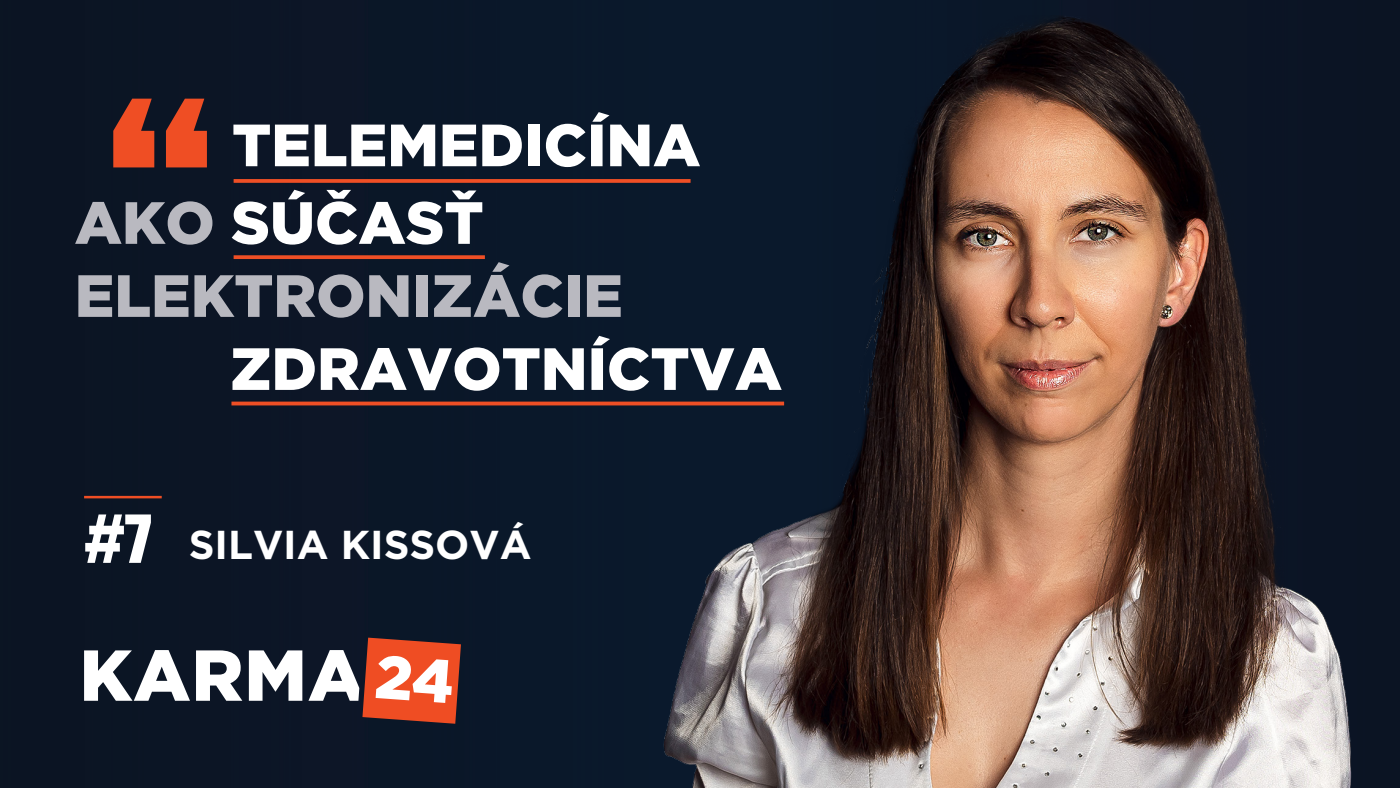
<style>
.page{position:relative;width:1400px;height:788px;background:#0b1627}
.page>*{position:absolute;margin:0;border:0;box-sizing:border-box;transform-origin:0 0}
.t1{font:800 259.35px "Alternate Gothic ATF";color:#ef4e24}
.t2{font:900 59.41px "Gotham";color:#fff}
.t3{font:900 59.41px/73px "Gotham";color:#b9b9c0}
.t4{font:700 40.34px "Gotham";color:#fff}
.s1{color:#fff}
.s2{font-family:"Alternate Gothic ATF";font-weight:800;font-size:67.64px}
</style>
<div class="page">
<hr style="left:84px;top:496px;width:78px;height:2px;background:#ef4e24">
<svg style="left:84px;top:650px;width:106px;height:50px"></svg>
<svg style="left:196px;top:650px;width:46px;height:50px"></svg>
<svg style="left:249px;top:650px;width:53px;height:50px"></svg>
<svg style="left:308px;top:637px;width:153px;height:86px"></svg>
<img style="left:645px;top:16px;width:731px;height:772px">
<svg style="left:234px;top:179px;width:457px;height:4px;background:#e14b25"></svg>
<svg style="left:234px;top:255px;width:251px;height:4px"></svg>
<svg style="left:231px;top:401px;width:553px;height:4px;background:#cc4625"></svg>
<h1 class="t1" style="left:107px;top:31px;width:109px">“</h1>
<p class="t2" style="left:232px;top:104px;width:470px">TELEMEDICÍNA</p>
<p class="t3" style="left:75px;top:186px;width:550px">AKO <span class="s1">SÚČASŤ<br></span>ELEKTRONIZÁCIE</p>
<p class="t2" style="left:230px;top:328px;width:553px">ZDRAVOTNÍCTVA</p>
<p class="t4" style="left:84px;top:518px;width:449px"><span class="s2">#7</span> SILVIA KISSOVÁ</p>
</div>
